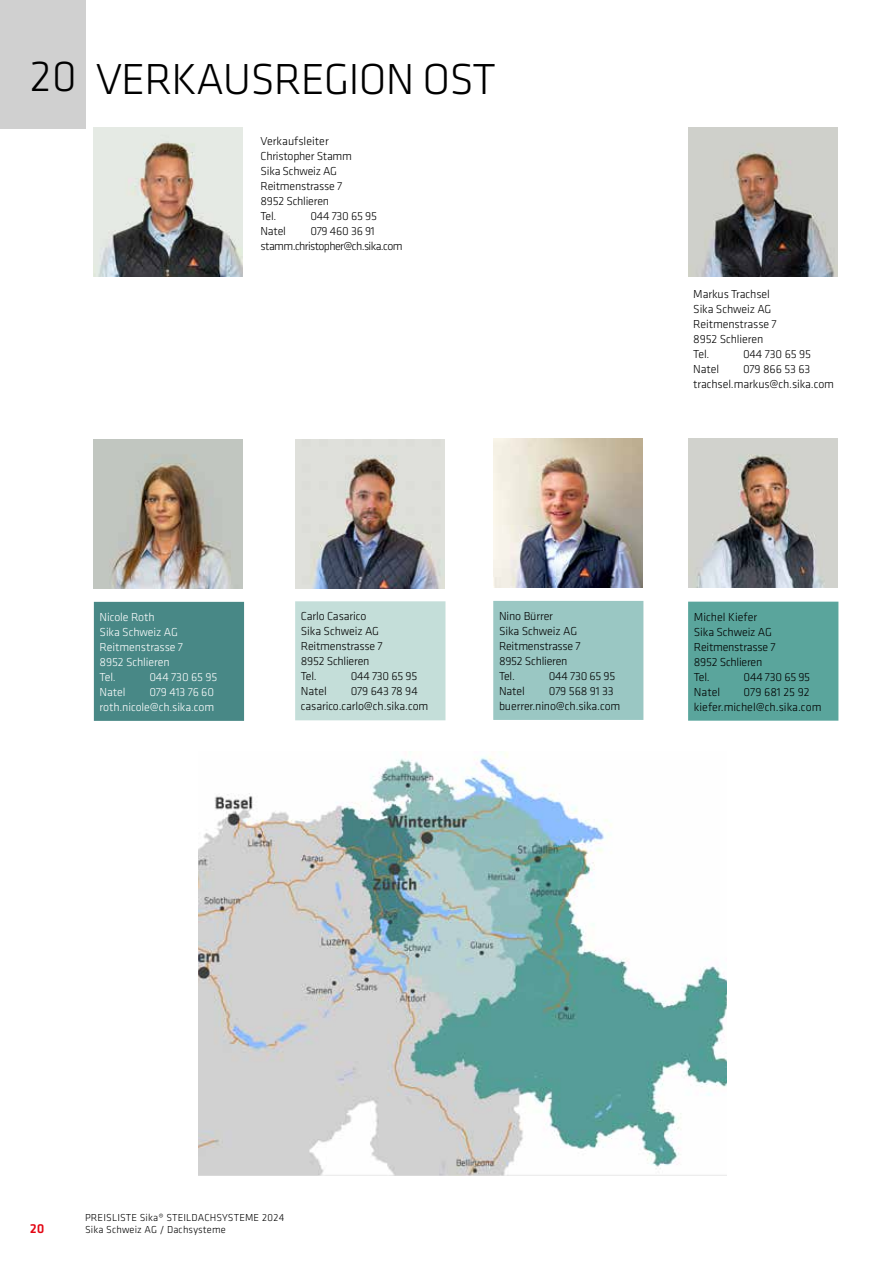
<style>
.page{position:relative;width:893px;height:1263px;background:#fff}
.page>*{position:absolute;margin:0;border:0;box-sizing:border-box;transform-origin:0 0}
.t1{font:300 45px "Klavika";letter-spacing:-.02em;color:#000}
.t2{font:500 13.5px "Klavika";color:#e30613}
.t3{font:300 12px/15px "Klavika";letter-spacing:-.015em;color:#000}
.t4{font:300 12px/15px "Klavika";letter-spacing:-.01em;color:#fff}
.t5{font:300 12px/15px "Klavika";letter-spacing:-.05em;color:#000}
.t6{font:300 10.5px/12px "Klavika";letter-spacing:.015em;color:#000}
</style>
<div class="page">
<div style="left:0;top:0;width:85px;height:129px;background:#d0d0d0"></div>
<img style="left:199px;top:753px;width:528px;height:423px">
<img style="left:689px;top:128px;width:149px;height:149px">
<img style="left:493px;top:439px;width:149px;height:149px">
<img style="left:94px;top:440px;width:149px;height:148px">
<img style="left:295px;top:439px;width:149px;height:149px">
<img style="left:688px;top:439px;width:149px;height:149px">
<div style="left:296px;top:602px;width:149px;height:118px;background:#c4ded9"></div>
<div style="left:295px;top:601px;width:150px;height:119px;border:2px solid #c4ded9"></div>
<div style="left:95px;top:603px;width:148px;height:117px;background:#488886"></div>
<div style="left:94px;top:602px;width:150px;height:119px;border:2px solid #488886"></div>
<div style="left:689px;top:602px;width:149px;height:118px;background:#5aa59c"></div>
<div style="left:688px;top:602px;width:150px;height:119px;border:2px solid #5aa59c"></div>
<div style="left:494px;top:602px;width:149px;height:117px;background:#9ac7c3"></div>
<div style="left:493px;top:601px;width:150px;height:119px;border:2px solid #9ac7c3"></div>
<img style="left:94px;top:128px;width:148px;height:148px">
<h1 class="t1" style="left:30px;top:49px;width:49px">20</h1>
<h1 class="t1" style="left:96px;top:52px;width:402px">VERKAUSREGION OST</h1>
<p class="t3" style="left:261px;top:134px;width:93px">Verkaufsleiter<br>Christopher Stamm<br>Sika Schweiz AG<br>Reitmenstrasse 7<br>8952 Schlieren<br>Tel.</p>
<p class="t3" style="left:310px;top:209px;width:68px">044 730 65 95</p>
<p class="t3" style="left:261px;top:224px;width:27px">Natel</p>
<p class="t5" style="left:261px;top:224px;width:144px;text-indent:50px">079 460 36 91 stamm.christopher@ch.sika.com</p>
<p class="t3" style="left:693px;top:287px;width:85px">Markus Trachsel<br>Sika Schweiz AG<br>Reitmenstrasse 7<br>8952 Schlieren<br>Tel.</p>
<p class="t3" style="left:743px;top:347px;width:70px">044 730 65 95</p>
<p class="t3" style="left:693px;top:362px;width:27px">Natel</p>
<p class="t3" style="left:693px;top:362px;width:142px;text-indent:50px">079 866 53 63 trachsel.markus@ch.sika.com</p>
<p class="t4" style="left:100px;top:609px;width:85px">Nicole Roth<br>Sika Schweiz AG<br>Reitmenstrasse 7<br>8952 Schlieren<br>Tel.</p>
<p class="t4" style="left:149px;top:669px;width:70px">044 730 65 95</p>
<p class="t3" style="left:301px;top:609px;width:83px">Carlo Casarico<br>Sika Schweiz AG<br>Reitmenstrasse 7<br>8952 Schlieren<br>Tel.</p>
<p class="t3" style="left:351px;top:669px;width:68px">044 730 65 95</p>
<p class="t3" style="left:499px;top:608px;width:83px">Nino Bürrer<br>Sika Schweiz AG<br>Reitmenstrasse 7<br>8952 Schlieren<br>Tel.</p>
<p class="t3" style="left:549px;top:668px;width:68px">044 730 65 95</p>
<p class="t3" style="left:694px;top:609px;width:83px">Michel Kiefer<br>Sika Schweiz AG<br>Reitmenstrasse 7<br>8952 Schlieren<br>Tel.</p>
<p class="t3" style="left:744px;top:669px;width:68px">044 730 65 95</p>
<p class="t4" style="left:100px;top:684px;width:27px">Natel</p>
<p class="t4" style="left:100px;top:684px;width:116px;text-align:right">079 413 76 60 roth.nicole@ch.sika.com</p>
<p class="t3" style="left:301px;top:684px;width:27px">Natel</p>
<p class="t3" style="left:301px;top:684px;width:129px;text-indent:50px">079 643 78 94 casarico.carlo@ch.sika.com</p>
<p class="t3" style="left:499px;top:683px;width:27px">Natel</p>
<p class="t3" style="left:499px;top:683px;width:123px;text-indent:50px">079 568 91 33 buerrer.nino@ch.sika.com</p>
<p class="t3" style="left:694px;top:684px;width:28px">Natel</p>
<p class="t3" style="left:694px;top:684px;width:129px;text-indent:50px">079 681 25 92 kiefer.michel@ch.sika.com</p>
<p class="t2" style="left:30px;top:1219px;width:16px">20</p>
<p class="t6" style="left:85px;top:1211px;width:201px">PREISLISTE Sika® STEILDACHSYSTEME 2024<br>Sika Schweiz AG / Dachsysteme</p>
</div>
